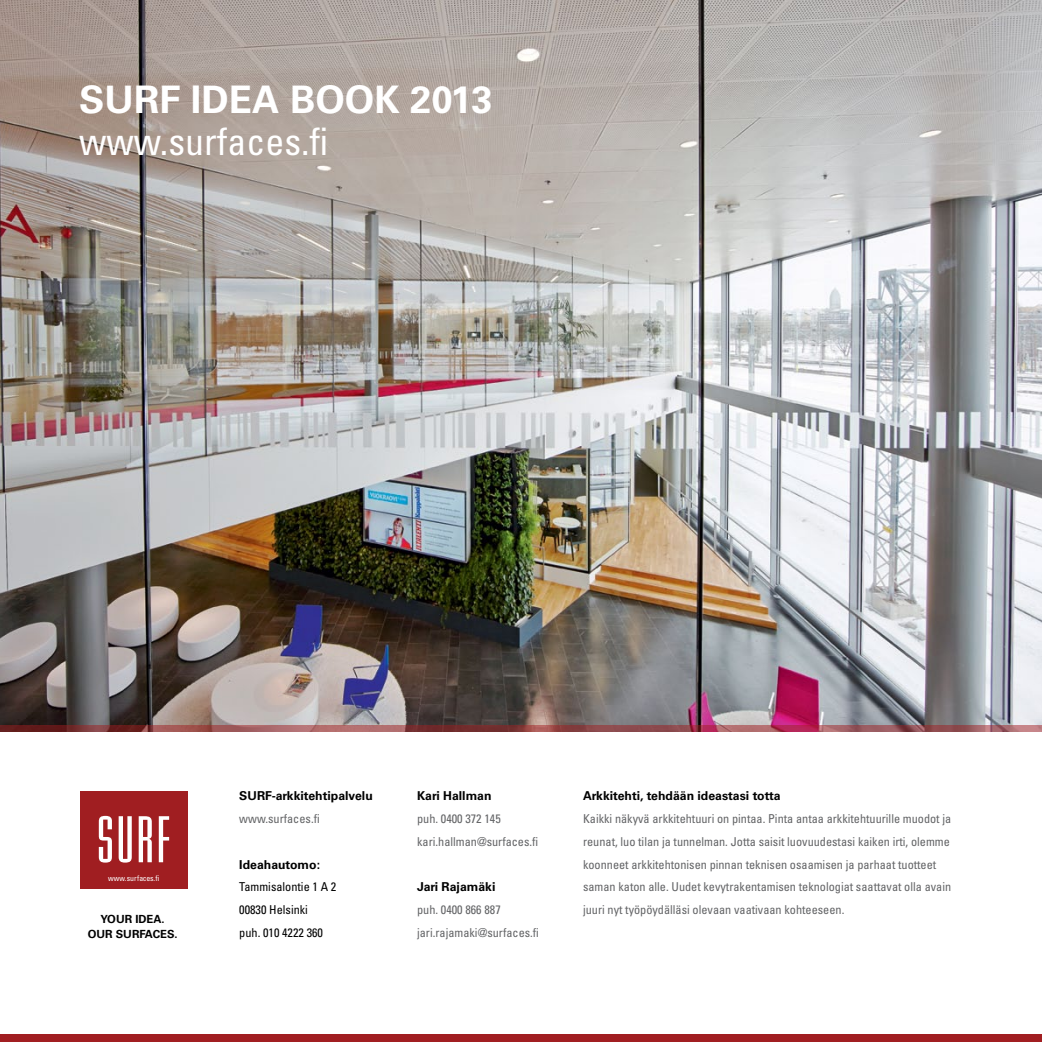
<style>
.page{position:relative;width:1042px;height:1042px;background:#fff}
.page>*{position:absolute;margin:0;border:0;box-sizing:border-box;transform-origin:0 0}
.t1{font:700 37.98px "Univers LT Std";color:#fff}
.t2{font:condensed 37.98px "Univers LT Std";color:#fff}
.t3{font:condensed 12.25px/22.8px "Univers LT Std";color:#636466}
.t4{font:700 12.25px "Univers LT Std";color:#000}
.t5{font:condensed 12.25px/22.8px "Univers LT Std";color:#000}
.t6{font:700 11.2px/15.6px "Univers LT Std";color:#000;text-align:center}
.t7{font:condensed 7.7px "Univers LT Std";color:#fff}
</style>
<div class="page">
<img style="left:0;top:0;width:1042px;height:725px">
<div style="left:0;top:1034px;width:1042px;height:8px;background:#a11e21"></div>
<svg style="left:0;top:725px;width:1042px;height:6px;background:#944c50"></svg>
<div style="left:80px;top:791px;width:108px;height:97px;background:#a01e21"></div>
<svg style="left:99px;top:816px;width:70px;height:46px"></svg>
<h1 class="t1" style="left:79px;top:78px;width:415px">SURF IDEA BOOK 2013</h1>
<h1 class="t2" style="left:79px;top:117px;width:251px">www.surfaces.fi</h1>
<p class="t7" style="left:108px;top:873px;width:53px">www.surfaces.fi</p>
<p class="t6" style="left:88px;top:911px;width:91px">YOUR IDEA.<br>OUR SURFACES.</p>
<p class="t4" style="left:239px;top:789px;width:135px">SURF-arkkitehtipalvelu</p>
<p class="t3" style="left:239px;top:807px;width:82px">www.surfaces.fi</p>
<p class="t4" style="left:239px;top:857px;width:82px">Ideahautomo:</p>
<p class="t5" style="left:239px;top:875px;width:98px">Tammisalontie 1 A 2<br>00830 Helsinki<br>puh. 010 4222 360</p>
<p class="t4" style="left:417px;top:789px;width:76px">Kari Hallman</p>
<p class="t3" style="left:417px;top:807px;width:123px">puh. 0400 372 145 kari.hallman@surfaces.fi</p>
<p class="t4" style="left:417px;top:880px;width:80px">Jari Rajamäki</p>
<p class="t3" style="left:417px;top:898px;width:123px">puh. 0400 866 887 jari.rajamaki@surfaces.fi</p>
<p class="t4" style="left:583px;top:789px;width:199px">Arkkitehti, tehdään ideastasi totta</p>
<p class="t3" style="left:583px;top:807px;width:370px">Kaikki näkyvä arkkitehtuuri on pintaa. Pinta antaa arkkitehtuurille muodot ja reunat, luo tilan ja tunnelman. Jotta saisit luovuudestasi kaiken irti, olemme koonneet arkkitehtonisen pinnan teknisen osaamisen ja parhaat tuotteet saman katon alle. Uudet kevytrakentamisen teknologiat saattavat olla avain juuri nyt työpöydälläsi olevaan vaativaan kohteeseen.</p>
</div>
